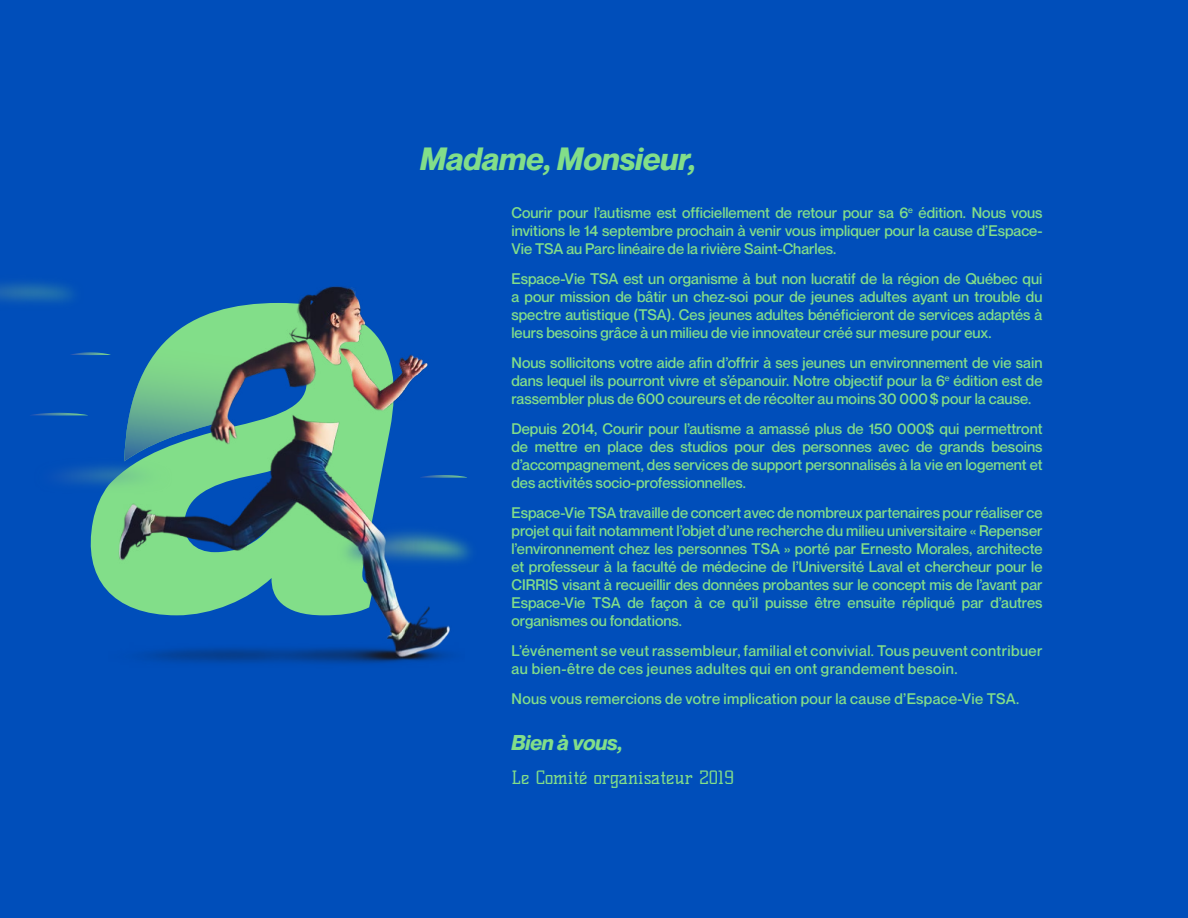
<style>
.page{position:relative;width:1188px;height:918px;background:#004eba}
.page>*{position:absolute;margin:0;border:0;box-sizing:border-box;transform-origin:0 0}
.t1{font:italic 700 31.5px "Neue Montreal";color:#82de89}
.t2{font:italic 700 21px "Neue Montreal";color:#82de89}
.t3{font:18px "Kelly Slab";color:#82de89}
.t4{font:500 15px/18px "Neue Montreal";color:#82de89;text-align:justify}
.t5{font:500 15px/18px "Neue Montreal";letter-spacing:.03em;color:#82de89}
.t6{font:500 15px "Neue Montreal";letter-spacing:.02em;color:#82de89}
</style>
<div class="page">
<svg style="left:90px;top:532px;width:18px;height:59px"></svg>
<img style="left:108px;top:286px;width:343px;height:378px">
<svg style="left:30px;top:413px;width:58px;height:3px"></svg>
<svg style="left:228px;top:517px;width:28px;height:8px"></svg>
<hr style="left:70px;top:355px;width:40px;height:1px;background:#0350b9">
<svg style="left:70px;top:352px;width:41px;height:3px"></svg>
<img style="left:0;top:282px;width:127px;height:67px">
<img style="left:57px;top:418px;width:158px;height:114px">
<img style="left:295px;top:483px;width:175px;height:125px">
<svg style="left:420px;top:475px;width:47px;height:3px"></svg>
<h1 class="t1" style="left:420px;top:139px;width:278px">Madame, Monsieur,</h1>
<p class="t4" style="left:512px;top:203px;width:533px">Courir pour l’autisme est officiellement de retour pour sa 6<sup>e</sup> édition. Nous vous invitions le 14 septembre prochain à venir vous impliquer pour la cause d’Espace-Vie TSA au Parc linéaire de la rivière Saint-Charles.</p>
<p class="t4" style="left:512px;top:269px;width:533px">Espace-Vie TSA est un organisme à but non lucratif de la région de Québec qui a pour mission de bâtir un chez-soi pour de jeunes adultes ayant un trouble du spectre autistique (TSA). Ces jeunes adultes bénéficieront de services adaptés à leurs besoins grâce à un milieu de vie innovateur créé sur mesure pour eux.</p>
<p class="t4" style="left:512px;top:353px;width:533px">Nous sollicitons votre aide afin d’offrir à ses jeunes un environnement de vie sain dans lequel ils pourront vivre et s’épanouir. Notre objectif pour la 6<sup>e</sup> édition est de rassembler plus de 600 coureurs et de récolter au moins 30 000$ pour la cause.</p>
<p class="t4" style="left:512px;top:419px;width:533px">Depuis 2014, Courir pour l’autisme a amassé plus de 150 000$ qui permettront de mettre en place des studios pour des personnes avec de grands besoins d’accompagnement, des services de support personnalisés à la vie en logement et des activités socio-professionnelles.</p>
<p class="t4" style="left:512px;top:503px;width:533px">Espace-Vie TSA travaille de concert avec de nombreux partenaires pour réaliser ce projet qui fait notamment l’objet d’une recherche du milieu universitaire « Repenser l’environnement chez les personnes TSA » porté par Ernesto Morales, architecte et professeur à la faculté de médecine de l’Université Laval et chercheur pour le CIRRIS visant à recueillir des données probantes sur le concept mis de l’avant par Espace-Vie TSA de façon à ce qu’il puisse être ensuite répliqué par d’autres organismes ou fondations.</p>
<p class="t5" style="left:512px;top:641px;width:533px">L’événement se veut rassembleur, familial et convivial. Tous peuvent contribuer au bien-être de ces jeunes adultes qui en ont grandement besoin.</p>
<p class="t6" style="left:512px;top:689px;width:509px">Nous vous remercions de votre implication pour la cause d’Espace-Vie TSA.</p>
<h2 class="t2" style="left:512px;top:730px;width:113px">Bien à vous,</h2>
<p class="t3" style="left:512px;top:766px;width:224px">Le Comité organisateur 2019</p>
</div>
